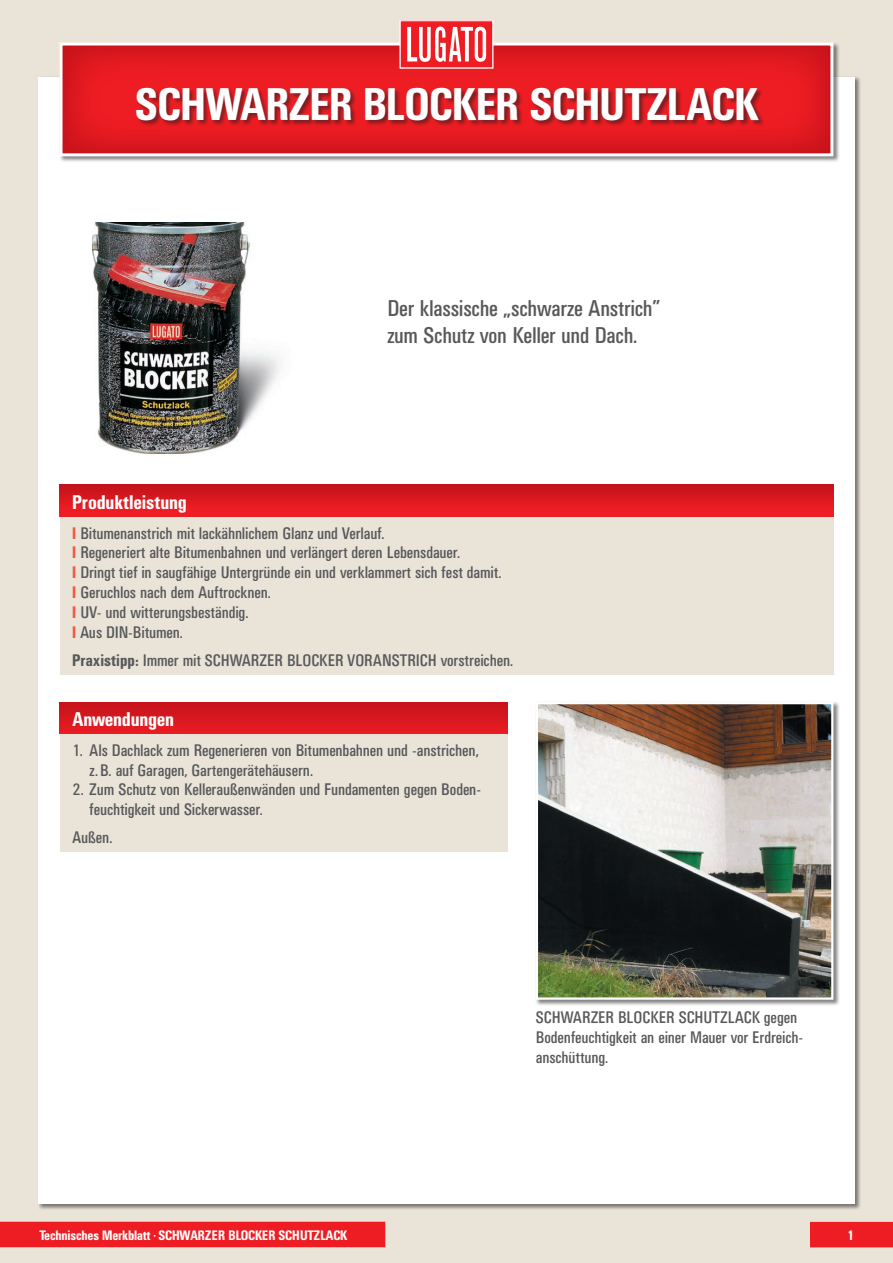
<style>
.page{position:relative;width:893px;height:1263px;background:#e9e3d8}
.page>*{position:absolute;margin:0;border:0;box-sizing:border-box;transform-origin:0 0}
.t1{font:500 condensed 45px "UN11";color:#fff}
.t2{font:condensed 22.5px/27px "UN11";letter-spacing:-.005em;color:#57585a}
.t3{font:500 condensed 19.5px "UN11";color:#fff}
.t4{font:condensed 16.5px/19.8px "UN11";color:#57585a}
.t5{font:500 condensed 13.5px "UN11";color:#fff}
.s1{font-weight:500;color:#f0593e}
.s2{font-weight:500}
</style>
<div class="page">
<div style="left:38px;top:77px;width:817px;height:1126px;background:#fff"></div>
<div style="left:59px;top:42px;width:781px;height:121px;background:#231f20;opacity:.55"></div>
<svg style="left:60px;top:43px;width:773px;height:113px;background:#e32a30"></svg>
<div style="left:810px;top:1222px;width:83px;height:25px;background:#ee1d23"></div>
<div style="left:0;top:1222px;width:385px;height:25px;background:#ee1d23"></div>
<div style="left:535px;top:702px;width:305px;height:304px;background:#231f20;opacity:.55"></div>
<img style="left:539px;top:705px;width:291px;height:292px">
<div style="left:536px;top:702px;width:297px;height:298px;border:2px solid #fff"></div>
<div style="left:60px;top:485px;width:773px;height:32px;background:linear-gradient(to bottom,#c5131b,#f41e24)"></div>
<div style="left:60px;top:517px;width:773px;height:157px;background:#e9e3d8"></div>
<img style="left:92px;top:223px;width:188px;height:231px">
<div style="left:60px;top:702px;width:447px;height:32px;background:linear-gradient(to bottom,#c4121b,#e91c22)"></div>
<div style="left:60px;top:734px;width:447px;height:118px;background:#e9e3d8"></div>
<div style="left:136px;top:87px;width:629px;height:40px;background:#231f20;opacity:.55"></div>
<div style="left:400px;top:21px;width:93px;height:47px;background:#ee1d23"></div>
<div style="left:400px;top:20px;width:93px;height:48px;border:1px solid #fff"></div>
<svg style="left:407px;top:27px;width:79px;height:35px"></svg>
<h1 class="t1" style="left:135px;top:79px;width:624px">SCHWARZER BLOCKER SCHUTZLACK</h1>
<h2 class="t2" style="left:387px;top:294px;width:274px">Der klassische „schwarze Anstrich” zum Schutz von Keller und Dach.</h2>
<p class="t3" style="left:72px;top:491px;width:116px">Produktleistung</p>
<p class="t4" style="left:72px;top:523px;width:430px"><span class="s1">I</span> Bitumenanstrich mit lackähnlichem Glanz und Verlauf.<br><span class="s1">I</span> Regeneriert alte Bitumenbahnen und verlängert deren Lebensdauer.<br><span class="s1">I</span> Dringt tief in saugfähige Untergründe ein und verklammert sich fest damit.<br><span class="s1">I</span> Geruchlos nach dem Auftrocknen.<br><span class="s1">I</span> UV- und witterungsbeständig.<br><span class="s1">I</span> Aus DIN-Bitumen.</p>
<p class="t4" style="left:72px;top:650px;width:442px"><span class="s2">Praxistipp:</span> Immer mit SCHWARZER BLOCKER VORANSTRICH vorstreichen.</p>
<p class="t3" style="left:73px;top:708px;width:103px">Anwendungen</p>
<p class="t4" style="left:90px;top:740px;width:390px;text-indent:-17px">1. Als Dachlack zum Regenerieren von Bitumenbahnen und -anstrichen, z.B. auf Garagen, Gartengerätehäusern.</p>
<p class="t4" style="left:90px;top:779px;width:393px;text-indent:-17px">2. Zum Schutz von Kelleraußenwänden und Fundamenten gegen Boden&shy;feuchtigkeit und Sickerwasser.</p>
<p class="t4" style="left:73px;top:828px;width:41px">Außen.</p>
<p class="t4" style="left:536px;top:1007px;width:269px">SCHWARZER BLOCKER SCHUTZLACK gegen<br>Bodenfeuchtigkeit an einer Mauer vor Erdreich&shy;anschüttung.</p>
<p class="t5" style="left:39px;top:1227px;width:309px">Technisches Merkblatt <sup>•</sup> SCHWARZER BLOCKER SCHUTZLACK</p>
<p class="t5" style="left:847px;top:1227px;width:8px">1</p>
</div>
